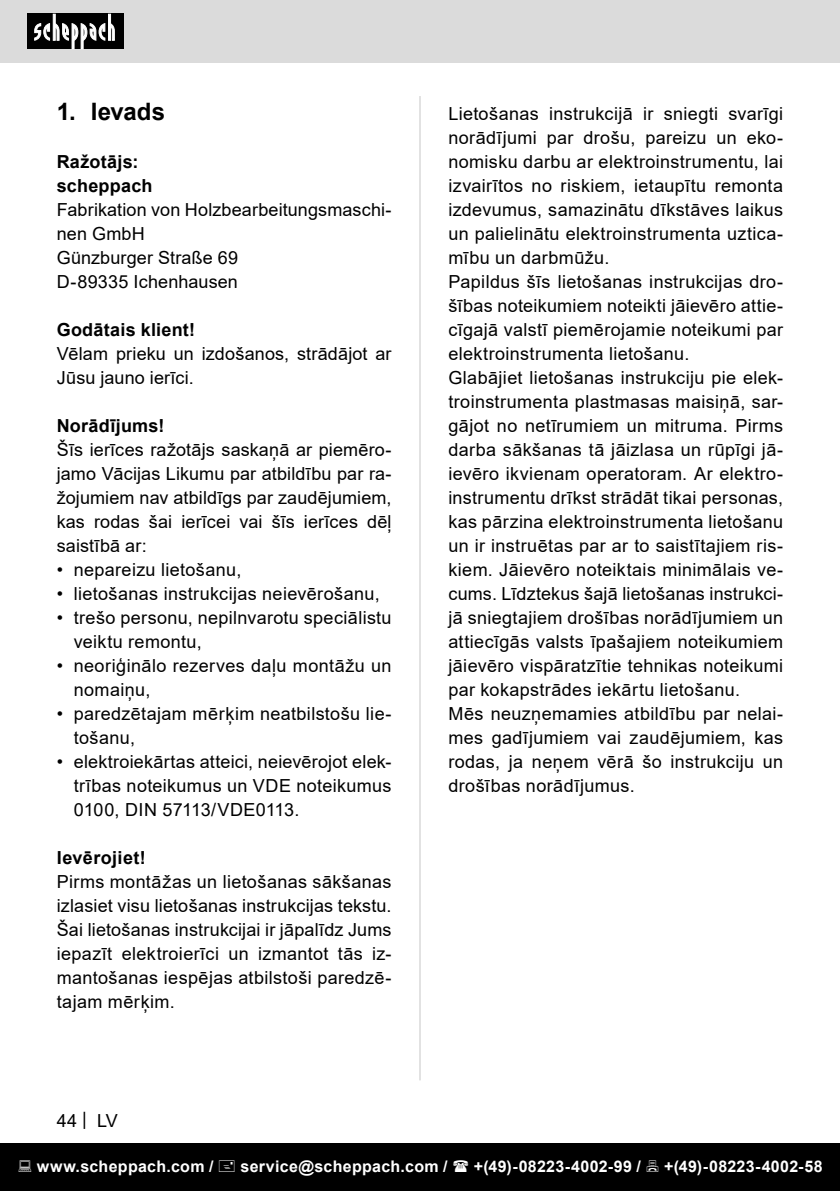
<style>
.page{position:relative;width:840px;height:1191px;background:#fff}
.page>*{position:absolute;margin:0;border:0;box-sizing:border-box;transform-origin:0 0}
.t1{font:700 24px "Arial";color:#000}
.t2{font:18px/24px "Arial";letter-spacing:.02em;color:#000;text-align:justify}
.t3{font:700 18px "Arial";letter-spacing:.015em;color:#000}
.t4{font:700 16px "Arial";letter-spacing:.02em;color:#fff}
</style>
<div class="page">
<div style="left:0;top:0;width:839px;height:63px;background:#dbdbdb"></div>
<div style="left:0;top:1143px;width:839px;height:48px;background:#000"></div>
<div style="left:27px;top:14px;width:96px;height:35px;background:#000"></div>
<svg style="left:34px;top:14px;width:81px;height:35px"></svg>
<hr style="left:419px;top:96px;width:1px;height:984px;background:#c7c7c7">
<p class="t1" style="left:57px;top:95px;width:110px">1. Ievads</p>
<p class="t3" style="left:57px;top:149px;width:83px">Ražotājs:</p>
<p class="t3" style="left:57px;top:173px;width:97px">scheppach</p>
<p class="t2" style="left:57px;top:198px;width:336px">Fabrikation von Holzbearbeitungsmaschi&shy;nen GmbH</p>
<p class="t2" style="left:57px;top:246px;width:183px">Günzburger Straße 69</p>
<p class="t2" style="left:57px;top:270px;width:183px">D-89335 Ichenhausen</p>
<p class="t3" style="left:57px;top:317px;width:140px">Godātais klient!</p>
<p class="t2" style="left:57px;top:342px;width:336px">Vēlam prieku un izdošanos, strādājot ar<br>Jūsu jauno ierīci.</p>
<p class="t3" style="left:57px;top:413px;width:109px">Norādījums!</p>
<p class="t2" style="left:57px;top:438px;width:336px">Šīs ierīces ražotājs saskaņā ar piemēro&shy;jamo Vācijas Likumu par atbildību par ra&shy;žojumiem nav atbildīgs par zaudējumiem, kas rodas šai ierīcei vai šīs ierīces dēļ saistībā ar:</p>
<p class="t2" style="left:57px;top:558px;width:186px">• nepareizu lietošanu,</p>
<p class="t2" style="left:57px;top:582px;width:324px">• lietošanas instrukcijas neievērošanu,</p>
<p class="t2" style="left:74px;top:606px;width:319px;text-indent:-17px">• trešo personu, nepilnvarotu speciālistu veiktu remontu,</p>
<p class="t2" style="left:74px;top:654px;width:319px;text-indent:-17px">• neoriģinālo rezerves daļu montāžu un nomaiņu,</p>
<p class="t2" style="left:74px;top:702px;width:319px;text-indent:-17px">• paredzētajam mērķim neatbilstošu lie&shy;tošanu,</p>
<p class="t2" style="left:74px;top:750px;width:319px;text-indent:-17px">• elektroiekārtas atteici, neievērojot elek&shy;trības noteikumus un VDE noteikumus 0100, DIN 57113/VDE0113.</p>
<p class="t3" style="left:57px;top:845px;width:91px">Ievērojiet!</p>
<p class="t2" style="left:57px;top:870px;width:336px">Pirms montāžas un lietošanas sākšanas izlasiet visu lietošanas instrukcijas tekstu.</p>
<p class="t2" style="left:57px;top:918px;width:336px">Šai lietošanas instrukcijai ir jāpalīdz Jums iepazīt elektroierīci un izmantot tās iz&shy;mantošanas iespējas atbilstoši paredzē&shy;tajam mērķim.</p>
<p class="t2" style="left:57px;top:1108px;width:62px">44 | LV</p>
<p class="t2" style="left:448px;top:102px;width:336px">Lietošanas instrukcijā ir sniegti svarīgi norādījumi par drošu, pareizu un eko&shy;nomisku darbu ar elektroinstrumentu, lai izvairītos no riskiem, ietaupītu remonta izdevumus, samazinātu dīkstāves laikus un palielinātu elektroinstrumenta uztica&shy;mību un darbmūžu.</p>
<p class="t2" style="left:448px;top:270px;width:336px">Papildus šīs lietošanas instrukcijas dro&shy;šības noteikumiem noteikti jāievēro attie&shy;cīgajā valstī piemērojamie noteikumi par elektroinstrumenta lietošanu.</p>
<p class="t2" style="left:448px;top:366px;width:336px">Glabājiet lietošanas instrukciju pie elek&shy;troinstrumenta plastmasas maisiņā, sar&shy;gājot no netīrumiem un mitruma. Pirms darba sākšanas tā jāizlasa un rūpīgi jā&shy;ievēro ikvienam operatoram. Ar elektro&shy;instrumentu drīkst strādāt tikai personas, kas pārzina elektroinstrumenta lietošanu un ir instruētas par ar to saistītajiem ris&shy;kiem. Jāievēro noteiktais minimālais ve&shy;cums. Līdztekus šajā lietošanas instrukci&shy;jā sniegtajiem drošības norādījumiem un attiecīgās valsts īpašajiem noteikumiem jāievēro vispāratzītie tehnikas noteikumi par kokapstrādes iekārtu lietošanu.</p>
<p class="t2" style="left:448px;top:702px;width:336px">Mēs neuzņemamies atbildību par nelai&shy;mes gadījumiem vai zaudējumiem, kas rodas, ja neņem vērā šo instrukciju un drošības norādījumus.</p>
<p class="t4" style="left:37px;top:1154px;width:178px">www.scheppach.com /</p>
<p class="t4" style="left:240px;top:1154px;width:208px">service@scheppach.com /</p>
<p class="t4" style="left:473px;top:1154px;width:168px">+(49)-08223-4002-99 /</p>
<p class="t4" style="left:664px;top:1154px;width:160px">+(49)-08223-4002-58</p>
</div>
